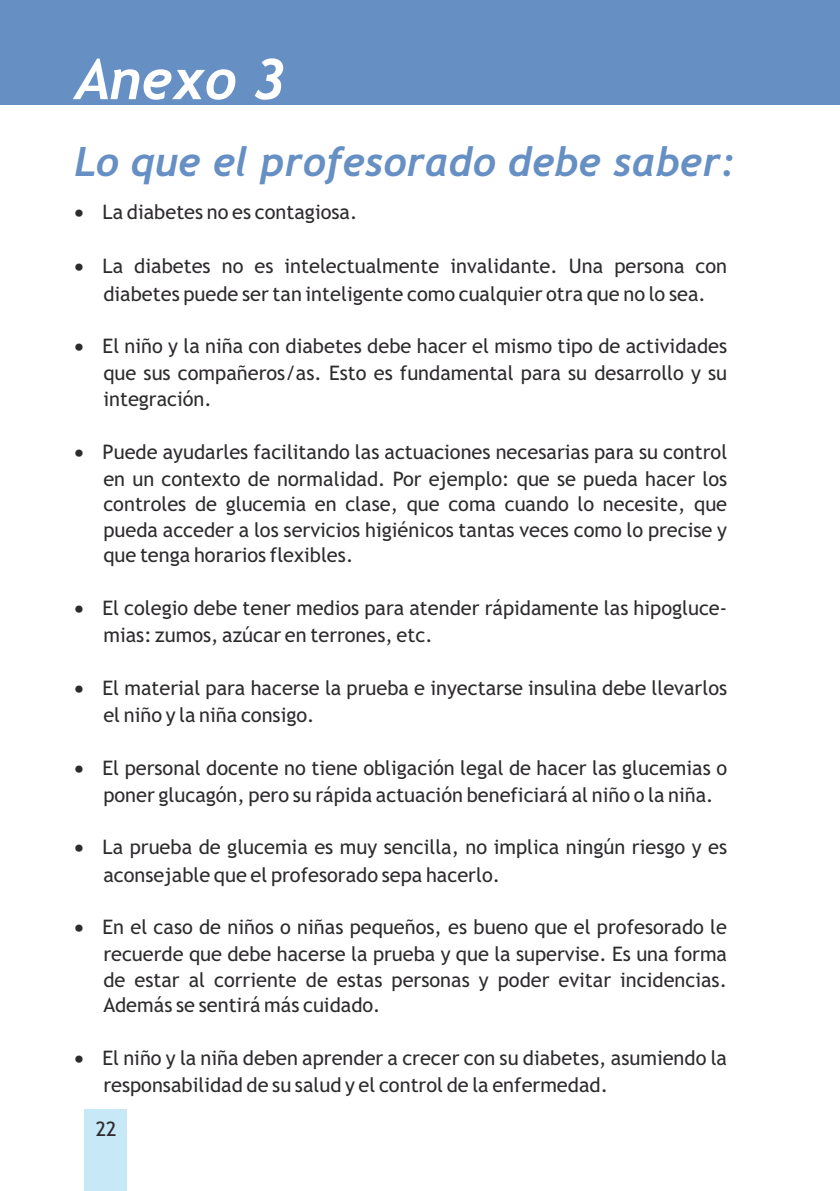
<style>
.page{position:relative;width:840px;height:1191px;background:#fff}
.page>*{position:absolute;margin:0;border:0;box-sizing:border-box;transform-origin:0 0}
.t1{font:italic 700 56px "Trebuchet";color:#fff}
.t2{font:italic 700 40.6px "Trebuchet";color:#668fc4}
.t3{font:20px/26px "Trebuchet MS";color:#2e2b2e}
</style>
<div class="page">
<div style="left:0;top:0;width:839px;height:104px;background:#668fc4"></div>
<hr style="left:839px;top:0;width:1px;height:104px;background:#668fc4">
<div style="left:84px;top:1109px;width:43px;height:82px;background:#c7e8f7"></div>
<h1 class="t1" style="left:75px;top:58px;width:212px">Anexo 3</h1>
<h2 class="t2" style="left:74px;top:146px;width:662px">Lo que el profesorado debe saber:</h2>
<p class="t3" style="left:74px;top:201px;width:284px">• La diabetes no es contagiosa.</p>
<p class="t3" style="left:74px;top:254px;width:653px;line-height:27.2px;text-align:center">• La diabetes no es intelectualmente invalidante. Una persona con diabetes puede ser tan inteligente como cualquier otra que no lo sea.</p>
<p class="t3" style="left:103px;top:335px;width:625px;text-align:justify;text-indent:-29px">• El niño y la niña con diabetes debe hacer el mismo tipo de actividades que sus compañeros/as. Esto es fundamental para su desarrollo y su integración.</p>
<p class="t3" style="left:103px;top:440px;width:625px;text-align:justify;text-indent:-29px">• Puede ayudarles facilitando las actuaciones necesarias para su control en un contexto de normalidad. Por ejemplo: que se pueda hacer los controles de glucemia en clase, que coma cuando lo necesite, que pueda acceder a los servicios higiénicos tantas veces como lo precise y que tenga horarios flexibles.</p>
<p class="t3" style="left:103px;top:596px;width:625px;line-height:27.2px;text-indent:-29px">• El colegio debe tener medios para atender rápidamente las hipogluce&shy;mias: zumos, azúcar en terrones, etc.</p>
<p class="t3" style="left:103px;top:676px;width:625px;line-height:27.2px;text-indent:-29px">• El material para hacerse la prueba e inyectarse insulina debe llevarlos el niño y la niña consigo.</p>
<p class="t3" style="left:103px;top:755px;width:625px;line-height:27.2px;text-indent:-29px">• El personal docente no tiene obligación legal de hacer las glucemias o poner glucagón, pero su rápida actuación beneficiará al niño o la niña.</p>
<p class="t3" style="left:103px;top:835px;width:625px;line-height:27.2px;text-indent:-29px">• La prueba de glucemia es muy sencilla, no implica ningún riesgo y es aconsejable que el profesorado sepa hacerlo.</p>
<p class="t3" style="left:103px;top:916px;width:625px;text-align:justify;text-indent:-29px">• En el caso de niños o niñas pequeños, es bueno que el profesorado le recuerde que debe hacerse la prueba y que la supervise. Es una forma de estar al corriente de estas personas y poder evitar incidencias.<br>Además se sentirá más cuidado.</p>
<p class="t3" style="left:103px;top:1046px;width:625px;line-height:27.2px;text-indent:-29px">• El niño y la niña deben aprender a crecer con su diabetes, asumiendo la responsabilidad de su salud y el control de la enfermedad.</p>
<p class="t3" style="left:96px;top:1118px;width:22px">22</p>
</div>
